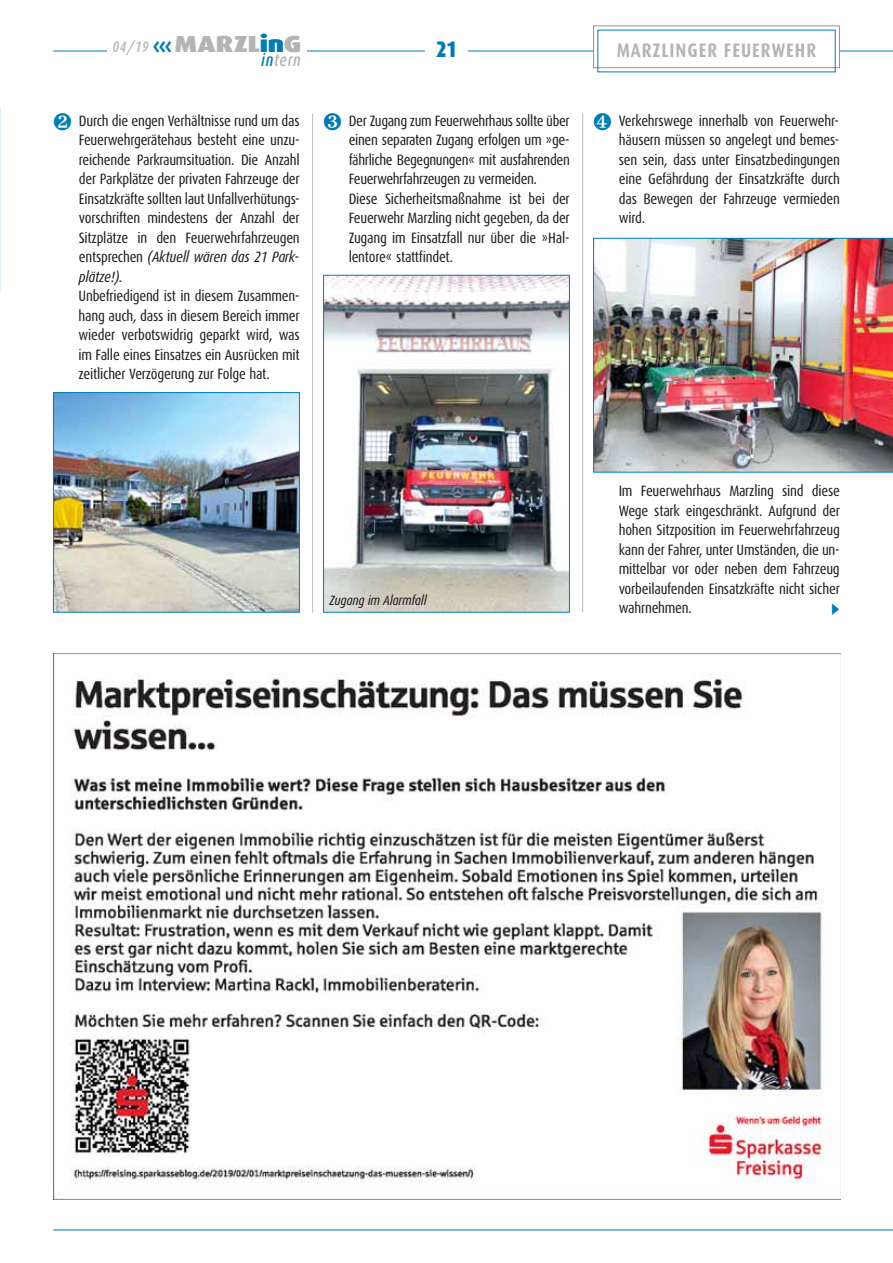
<style>
.page{position:relative;width:893px;height:1263px;background:#fff}
.page>*{position:absolute;margin:0;border:0;box-sizing:border-box;transform-origin:0 0}
.t1{font:900 23.25px "Dax Wide";letter-spacing:-.01em;color:#b2b4b6}
.t2{font:900 22.5px "Dax Condensed";color:#007cb2}
.t3{font:700 19.5px "Dax Condensed";letter-spacing:.05em;color:#b2b4b6}
.t4{font:italic 500 17.55px "Dax Condensed";letter-spacing:.05em;color:#b2b4b6;scale:.91 1}
.t5{font:15px/19.5px "Dax Condensed";letter-spacing:-.015em;color:#231f20;text-align:justify}
.t6{font:italic 13.5px "Dax Condensed";letter-spacing:-.015em;color:#231f20}
.s1{font-family:"Dax Condensed";font-weight:500;font-style:italic;font-size:15.3px}
.s2{font-weight:700;font-size:24.3px;color:#007cb2}
.s3{color:#007cb2}
.s4{font-style:italic}
</style>
<div class="page">
<hr style="left:53px;top:51px;width:840px;height:1px;background:#007cb2">
<div style="left:108px;top:45px;width:199px;height:16px;background:#fff"></div>
<div style="left:594px;top:26px;width:245px;height:41px;background:#fff"></div>
<div style="left:593px;top:26px;width:247px;height:42px;border:1px solid #939598"></div>
<div style="left:425px;top:30px;width:43px;height:42px;background:#fff"></div>
<hr style="left:53px;top:1229px;width:840px;height:1px;background:#007cb2">
<img style="left:55px;top:394px;width:243px;height:217px">
<div style="left:53px;top:392px;width:247px;height:221px;border:1px solid #007cb2"></div>
<img style="left:593px;top:238px;width:300px;height:235px">
<img style="left:325px;top:277px;width:243px;height:334px">
<div style="left:323px;top:275px;width:247px;height:338px;border:1px solid #007cb2"></div>
<svg style="left:0;top:107px;width:1px;height:183px"></svg>
<hr style="left:312px;top:113px;width:1px;height:500px;background:#bbbdc0">
<hr style="left:582px;top:113px;width:1px;height:500px;background:#bbbdc0">
<img style="left:54px;top:653px;width:786px;height:547px">
<h1 class="t1" style="left:113px;top:36px;width:190px"><span class="s1">04/19</span> <span class="s2">‹‹‹</span>MARZL<span class="s3">in</span>G</h1>
<h2 class="t2" style="left:436px;top:37px;width:22px">21</h2>
<h3 class="t3" style="left:617px;top:40px;width:201px">MARZLINGER FEUERWEHR</h3>
<p class="t4" style="left:261px;top:52px;width:45px"><span class="s3">in</span>tern</p>
<p class="t5" style="left:79px;top:112px;width:222px;text-indent:-26px"><span class="s3">❷</span> Durch die engen Verhältnisse rund um das Feuerwehrgerätehaus besteht eine unzu&shy;reichende Parkraumsituation. Die Anzahl der Parkplätze der privaten Fahrzeuge der Einsatzkräfte sollten laut Unfallverhütungs&shy;vorschriften mindestens der Anzahl der Sitzplätze in den Feuerwehrfahrzeugen entsprechen <span class="s4">(Aktuell wären das 21 Park&shy;plätze!).</span></p>
<p class="t5" style="left:79px;top:287px;width:223px">Unbefriedigend ist in diesem Zusammen&shy;hang auch, dass in diesem Bereich immer wieder verbotswidrig geparkt wird, was im Falle eines Einsatzes ein Ausrücken mit zeitlicher Verzögerung zur Folge hat.</p>
<p class="t5" style="left:349px;top:112px;width:223px;text-align:left;text-indent:-26px"><span class="s3">❸</span> Der Zugang zum Feuerwehrhaus sollte über einen separaten Zugang erfolgen um »ge&shy;fährliche Begegnungen« mit ausfahrenden Feuerwehrfahrzeugen zu vermeiden.<br>Diese Sicherheitsmaßnahme ist bei der Feuerwehr Marzling nicht gegeben, da der Zugang im Einsatzfall nur über die »Hal&shy;lentore« stattfindet.</p>
<p class="t5" style="left:619px;top:112px;width:222px;text-indent:-26px"><span class="s3">❹</span> Verkehrswege innerhalb von Feuerwehr&shy;häusern müssen so angelegt und bemes&shy;sen sein, dass unter Einsatzbedingungen eine Gefährdung der Einsatzkräfte durch das Bewegen der Fahrzeuge vermieden wird.</p>
<p class="t6" style="left:330px;top:593px;width:99px">Zugang im Alarmfall</p>
<p class="t5" style="left:619px;top:482px;width:223px">Im Feuerwehrhaus Marzling sind diese Wege stark eingeschränkt. Aufgrund der hohen Sitzposition im Feuerwehrfahrzeug kann der Fahrer, unter Umständen, die un&shy;mittelbar vor oder neben dem Fahrzeug vorbeilaufenden Einsatzkräfte nicht sicher wahrnehmen.</p>
</div>
